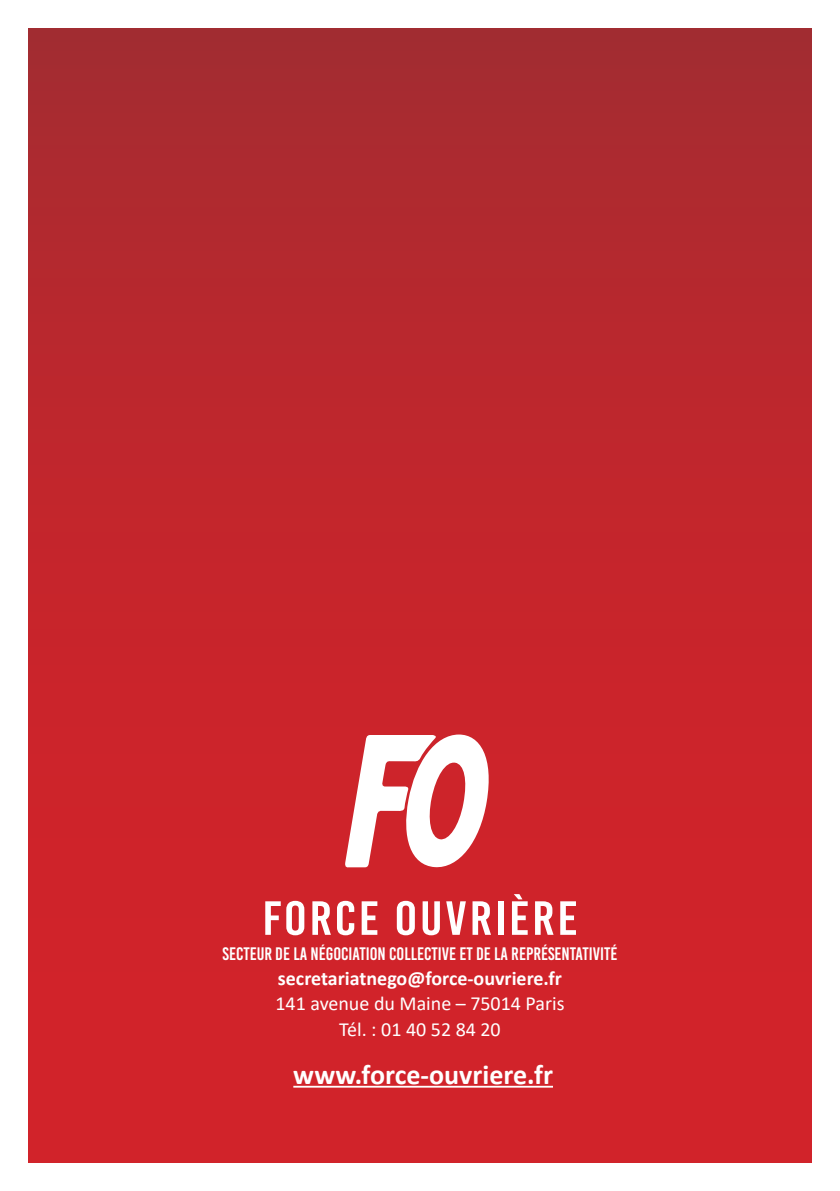
<style>
.page{position:relative;width:840px;height:1191px;background:#fff}
.page>*{position:absolute;margin:0;border:0;box-sizing:border-box;transform-origin:0 0}
.t1{font:47.8px "Bebas Kai";letter-spacing:.05em;color:#fff;scale:1.1 1}
.t2{font:700 28px "Calibri";color:#fff}
.t3{font:20px/25.2px "Calibri";color:#fff;text-align:center}
.t4{font:18px "Bebas Kai";color:#fff}
.s1{font-weight:700}
</style>
<div class="page">
<div style="left:28px;top:28px;width:783px;height:1134px;background:linear-gradient(to bottom,#aa2b30,#da2128)"></div>
<hr style="left:293px;top:1085px;width:259px;height:2px;background:#fff">
<svg style="left:344px;top:734px;width:150px;height:135px"></svg>
<p class="t1" style="left:262px;top:892px;width:288px">FORCE OUVRIÈRE</p>
<p class="t4" style="left:222px;top:944px;width:396px">SECTEUR DE LA NÉGOCIATION COLLECTIVE ET DE LA REPRÉSENTATIVITÉ</p>
<p class="t3" style="left:275px;top:965px;width:290px"><span class="s1">secretariatnego@force-ouvriere.fr<br></span>141 avenue du Maine – 75014 Paris<br>Tél. : 01 40 52 84 20</p>
<p class="t2" style="left:293px;top:1054px;width:261px">www.force-ouvriere.fr</p>
</div>
